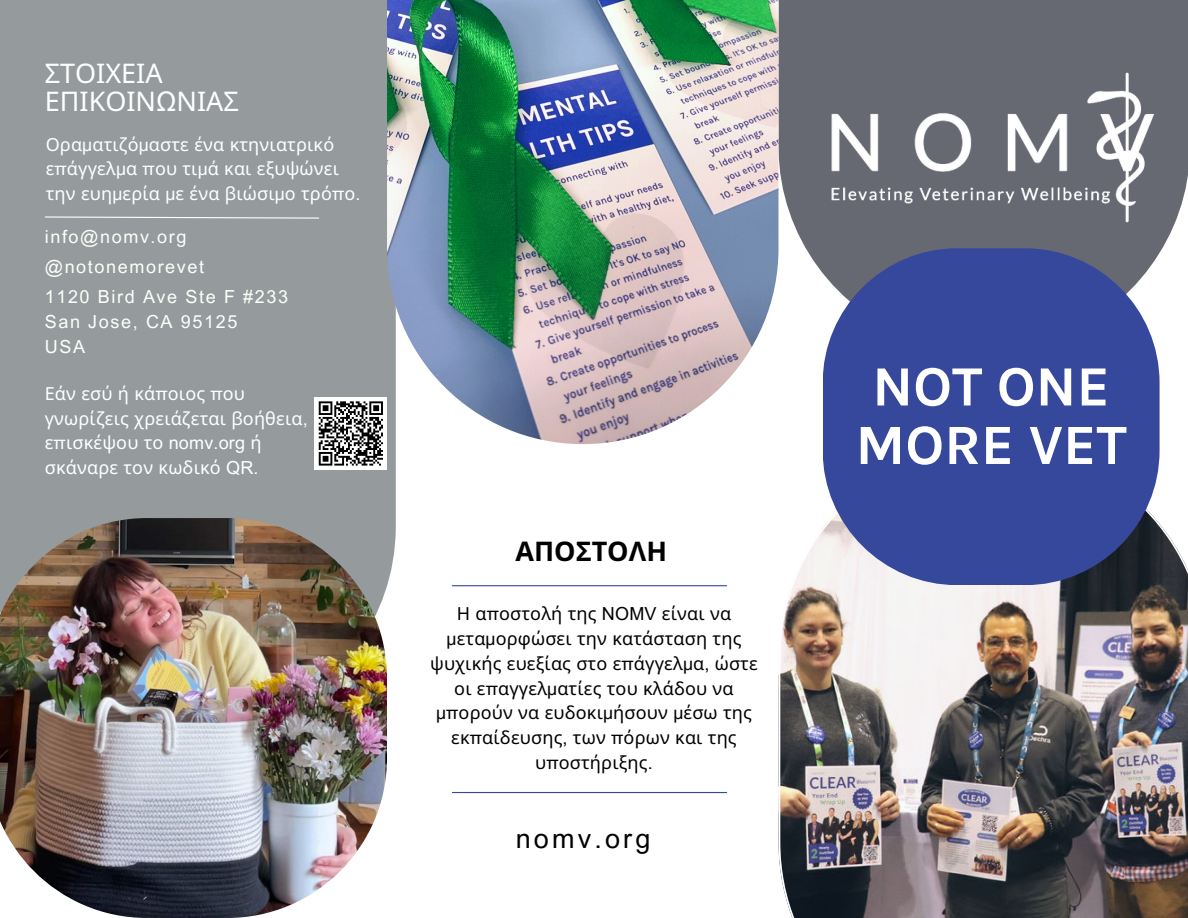
<style>
.page{position:relative;width:1188px;height:918px;background:#fff}
.page>*{position:absolute;margin:0;border:0;box-sizing:border-box;transform-origin:0 0}
.t1{font:700 57px/58.5px "Karla";color:#fff}
.t2{font:27px/28.2px "Noto Sans";color:#fff}
.t3{font:27px "Arial MT Pro";letter-spacing:.115em;color:#000}
.t4{font:700 27px "Noto Sans";color:#000}
.t5{font:18px/24.8px "Noto Sans";letter-spacing:.01em;color:#000;text-align:center}
.t6{font:18px/24.8px "Noto Sans";letter-spacing:.01em;color:#fff}
.t7{font:18px/30.2px "Arial MT Pro";letter-spacing:.09em;color:#fefefa}
.s1{font-family:"Arial MT Pro"}
</style>
<div class="page">
<div style="left:0;top:0;width:396px;height:586px;background:#959b9d"></div>
<svg style="left:779px;top:0;width:409px;height:351px;fill:#666972"></svg>
<img style="left:387px;top:0;width:392px;height:444px">
<img style="left:0;top:518px;width:387px;height:400px">
<hr style="left:452px;top:585px;width:275px;height:1px;background:#36489c">
<hr style="left:452px;top:792px;width:275px;height:1px;background:#36489c">
<img style="left:779px;top:462px;width:409px;height:456px">
<img style="left:792px;top:47px;width:396px;height:201px">
<div style="left:315px;top:397px;width:72px;height:72px;background:#fff"></div>
<svg style="left:318px;top:401px;width:65px;height:65px"></svg>
<div style="left:823px;top:248px;width:337px;height:337px;background:#36489c;border-radius:135px"></div>
<svg style="left:44px;top:216px;width:276px;height:3px"></svg>
<h2 class="t2" style="left:45px;top:60px;width:196px">ΣΤΟΙΧΕΙΑ<br>ΕΠΙΚΟΙΝ<span class="s1">Ω</span>ΝΙΑΣ</h2>
<p class="t6" style="left:46px;top:132px;width:316px">Ορα<span class="s1">μ</span>ατιζό<span class="s1">μ</span>αστε ένα κτηνιατρικό ε<span class="s1">π</span>άγγελ<span class="s1">μ</span>α <span class="s1">π</span>ου τι<span class="s1">μ</span>ά και εξυψώνει την ευη<span class="s1">μ</span>ερία <span class="s1">μ</span>ε ένα βιώσι<span class="s1">μ</span>ο τρό<span class="s1">π</span>ο<span class="s1">.</span></p>
<p class="t7" style="left:45px;top:222px;width:245px">info@nomv.org @notonemorevet<br>1120 Bird Ave Ste F #233</p>
<p class="t7" style="left:45px;top:310px;width:194px;line-height:24.8px">San Jose, CA 95125<br>USA</p>
<p class="t6" style="left:45px;top:381px;width:264px">Εάν εσύ ή κά<span class="s1">π</span>οιος <span class="s1">π</span>ου γνωρίζεις χρειάζεται βοήθεια<span class="s1">, </span>ε<span class="s1">π</span>ισκέψου το <span class="s1">nomv.org</span> ή σκάναρε τον κωδικό <span class="s1">QR.</span></p>
<h2 class="t4" style="left:515px;top:532px;width:153px">ΑΠΟΣΤΟΛΗ</h2>
<p class="t5" style="left:430px;top:602px;width:329px">Η α<span class="s1">π</span>οστολή της <span class="s1">NOMV</span> είναι να <span class="s1">μ</span>ετα<span class="s1">μ</span>ορφώσει την κατάσταση της ψυχικής ευεξίας στο ε<span class="s1">π</span>άγγελ<span class="s1">μ</span>α<span class="s1">,</span> ώστε οι ε<span class="s1">π</span>αγγελ<span class="s1">μ</span>ατίες του κλάδου να <span class="s1">μπ</span>ορούν να ευδοκι<span class="s1">μ</span>ήσουν <span class="s1">μ</span>έσω της εκ<span class="s1">π</span>αίδευσης<span class="s1">,</span> των <span class="s1">π</span>όρων και της υ<span class="s1">π</span>οστήριξης<span class="s1">.</span></p>
<h2 class="t3" style="left:516px;top:823px;width:136px">nomv.org</h2>
<h1 class="t1" style="left:855px;top:355px;width:273px">NOT ONE<br>MORE VET</h1>
</div>
